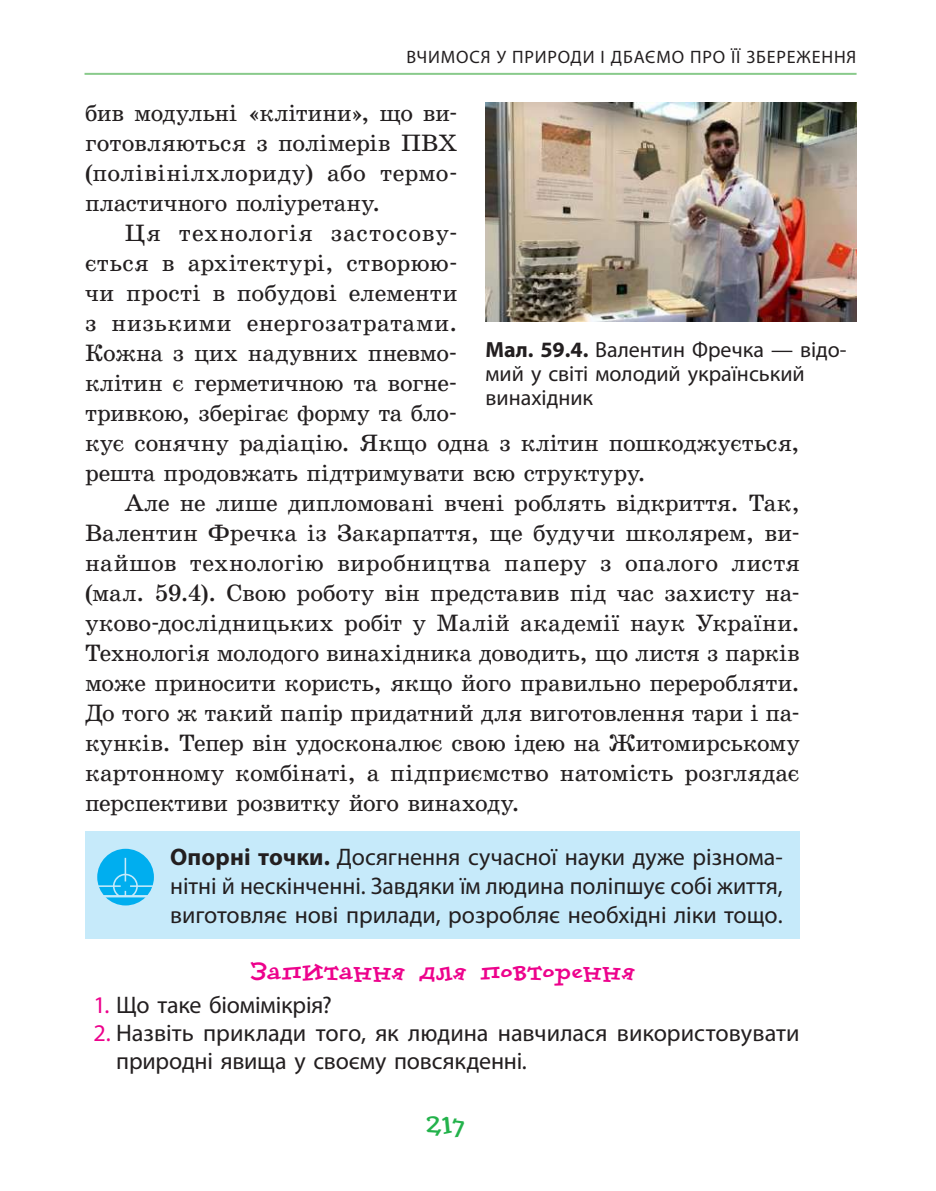
<style>
.page{position:relative;width:936px;height:1191px;background:#fff}
.page>*{position:absolute;margin:0;border:0;box-sizing:border-box;transform-origin:0 0}
.t1{font:28px "Dolores Extra Bold C";color:#23b24b}
.t2{font:26px "Dolores Extra Bold C";color:#ed028c;scale:.9 1}
.t3{font:24px/30px "School Book C";letter-spacing:-.005em;color:#231f20;text-align:justify}
.t4{font:24px/29px "Myriad Pro";letter-spacing:-.005em;color:#231f20;text-align:justify}
.t5{font:22px/24px "Myriad Pro";color:#231f20}
.t6{font:18px "Myriad Pro";letter-spacing:.045em;color:#231f20}
.s1{font-weight:700}
.s2{color:#ed028c}
</style>
<div class="page">
<hr style="left:84px;top:73px;width:772px;height:2px;background:#89ca8b">
<div style="left:85px;top:830px;width:714px;height:108px;background:#c6eafa"></div>
<svg style="left:97px;top:848px;width:57px;height:57px"></svg>
<img style="left:486px;top:102px;width:370px;height:219px">
<p class="t6" style="left:406px;top:46px;width:451px">ВЧИМОСЯ У ПРИРОДИ І ДБАЄМО ПРО ЇЇ ЗБЕРЕЖЕННЯ</p>
<p class="t3" style="left:85px;top:98px;width:374px">бив модульні «клітини», що ви&shy;готовляються з полімерів ПВХ (полівінілхлориду) або термо&shy;пластичного поліуретану.</p>
<p class="t3" style="left:85px;top:218px;width:716px;text-align:left;text-indent:40px">Ця технологія застосову-<br>ється в архітектурі, створюю-<br>чи прості в побудові елементи<br>з низькими енергозатратами.<br>Кожна з цих надувних пневмо-<br>клітин є герметичною та вогне-<br>тривкою, зберігає форму та бло-<br>кує сонячну радіацію. Якщо одна з клітин пошкоджується, решта продовжать підтримувати всю структуру.</p>
<p class="t3" style="left:85px;top:488px;width:716px;text-indent:40px">Але не лише дипломовані вчені роблять відкриття. Так, Валентин Фречка із Закарпаття, ще будучи школярем, ви&shy;найшов технологію виробництва паперу з опалого листя (мал. 59.4). Свою роботу він представив під час захисту на&shy;уково-дослідницьких робіт у Малій академії наук України.<br>Технологія молодого винахідника доводить, що листя з парків може приносити користь, якщо його правильно переробляти.<br>До того ж такий папір придатний для виготовлення тари і па&shy;кунків. Тепер він удосконалює свою ідею на Житомирському картонному комбінаті, а підприємство натомість розглядає перспективи розвитку його винаходу.</p>
<p class="t4" style="left:170px;top:841px;width:614px"><span class="s1">Опорні точки.</span> Досягнення сучасної науки дуже різнома&shy;нітні й нескінченні. Завдяки їм людина поліпшує собі життя, виготовляє нові прилади, розробляє необхідні ліки тощо.</p>
<p class="t2" style="left:250px;top:955px;width:429px">Запитання для повторення</p>
<p class="t4" style="left:94px;top:990px;width:240px"><span class="s2">1.</span> Що таке біомімікрія?</p>
<p class="t4" style="left:116px;top:1018px;width:684px;line-height:28px;text-indent:-23px"><span class="s2">2.</span> Назвіть приклади того, як людина навчилася використовувати природні явища у своєму повсякденні.</p>
<p class="t5" style="left:485px;top:337px;width:362px"><span class="s1">Мал. 59.4.</span> Валентин Фречка — відо&shy;мий у світі молодий український винахідник</p>
<p class="t1" style="left:425px;top:1106px;width:41px">217</p>
</div>
